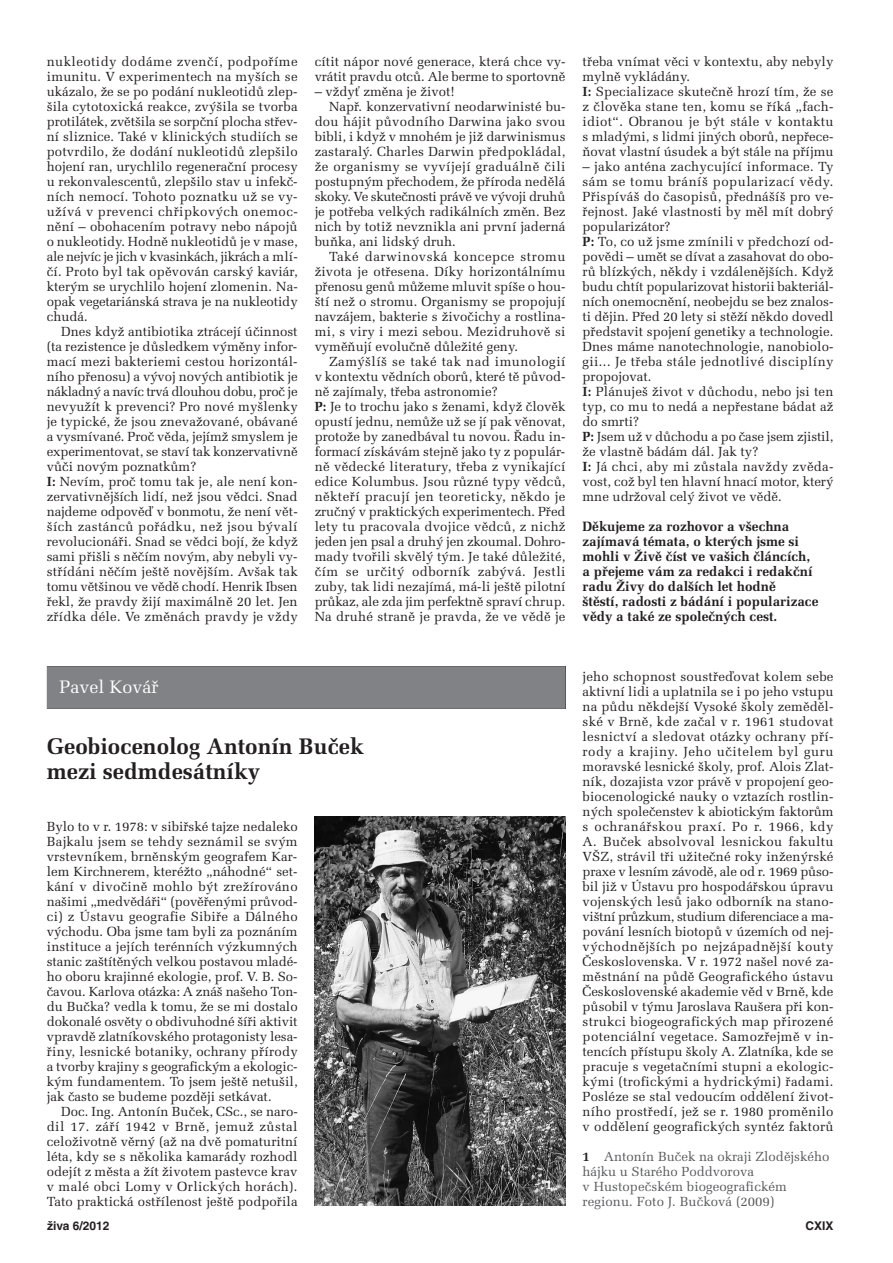
<style>
.page{position:relative;width:893px;height:1263px;background:#fff}
.page>*{position:absolute;margin:0;border:0;box-sizing:border-box;transform-origin:0 0}
.t1{font:700 22.5px/25.5px "Melior CE";color:#231f20}
.t2{font:18px "Melior CE";color:#fff}
.t3{font:700 13.5px/15px "Melior CE";color:#231f20}
.t4{font:700 13.5px "Melior CE";color:#fff}
.t5{font:13.2px/15px "Melior CE";color:#231f20;text-align:justify}
.t6{font:13.2px "Melior CE";letter-spacing:.03em;color:#231f20}
.t7{font:13.2px/15px "Melior CE";color:#57585a}
.t8{font:13.2px "Melior CE";letter-spacing:.02em;color:#231f20}
.t9{font:13.2px "Melior CE";letter-spacing:-.02em;color:#231f20}
.t10{font:13.2px "Melior CE";letter-spacing:.04em;color:#231f20}
.t11{font:700 12px "Helvetica CE";color:#231f20}
.s1{font-weight:700}
.s2{font-weight:700;color:#231f20}
</style>
<div class="page">
<div style="left:47px;top:666px;width:519px;height:43px;background:#808285"></div>
<img style="left:315px;top:817px;width:251px;height:388px">
<p class="t5" style="left:47px;top:56px;width:253px">nukleotidy dodáme zvenčí, podpoříme imunitu. V experimentech na myších se ukázalo, že se po podání nukleotidů zlep&shy;šila cytotoxická reakce, zvýšila se tvorba protilátek, zvětšila se sorpční plocha střev&shy;ní sliznice. Také v klinických studiích se potvrdilo, že dodání nukleotidů zlepšilo hojení ran, urychlilo regenerační procesy u rekonvalescentů, zlepšilo stav u infekč&shy;ních nemocí. Tohoto poznatku už se vy&shy;užívá v prevenci chřipkových onemoc&shy;nění – obohacením potravy nebo nápojů o nukleotidy. Hodně nukleotidů je v mase, ale nejvíc je jich v kvasinkách, jikrách a mlí&shy;čí. Proto byl tak opěvován carský kaviár, kterým se urychlilo hojení zlomenin. Na&shy;opak vegetariánská strava je na nukleotidy chudá.</p>
<p class="t5" style="left:47px;top:326px;width:253px;text-align:left;text-indent:14px">Dnes když antibiotika ztrácejí účinnost (ta rezistence je důsledkem výměny infor&shy;mací mezi bakteriemi cestou horizontál&shy;ního přenosu) a vývoj nových antibiotik je nákladný a navíc trvá dlouhou dobu, proč je nevyužít k prevenci? Pro nové myšlenky je typické, že jsou znevažované, obávané a vysmívané. Proč věda, jejímž smyslem je experimentovat, se staví tak konzervativně vůči novým poznatkům?<br><span class="s1">I:</span> Nevím, proč tomu tak je, ale není kon&shy;zervativnějších lidí, než jsou vědci. Snad najdeme odpověď v bonmotu, že není vět&shy;ších zastánců pořádku, než jsou bývalí revolucionáři. Snad se vědci bojí, že když sami přišli s něčím novým, aby nebyli vy&shy;střídáni něčím ještě novějším. Avšak tak tomu většinou ve vědě chodí. Henrik Ibsen řekl, že pravdy žijí maximálně 20 let. Jen zřídka déle. Ve změnách pravdy je vždy</p>
<p class="t5" style="left:315px;top:56px;width:252px">cítit nápor nové generace, která chce vy&shy;vrátit pravdu otců. Ale berme to sportovně</p>
<p class="t5" style="left:315px;top:86px;width:142px">– vždyť změna je život!</p>
<p class="t5" style="left:329px;top:101px;width:238px">Např. konzervativní neodarwinisté bu-</p>
<p class="t8" style="left:315px;top:117px;width:252px">dou hájit původního Darwina jako svou</p>
<p class="t5" style="left:315px;top:131px;width:252px">bibli, i když v mnohém je již darwinismus</p>
<p class="t5" style="left:315px;top:146px;width:252px">zastaralý. Charles Darwin předpokládal,</p>
<p class="t6" style="left:315px;top:162px;width:252px">že organismy se vyvíjejí graduálně čili</p>
<p class="t5" style="left:315px;top:176px;width:252px">postupným přechodem, že příroda nedělá</p>
<p class="t9" style="left:315px;top:192px;width:252px">skoky. Ve skutečnosti právě ve vývoji druhů</p>
<p class="t5" style="left:315px;top:206px;width:252px">je potřeba velkých radikálních změn. Bez</p>
<p class="t5" style="left:315px;top:221px;width:252px">nich by totiž nevznikla ani první jaderná</p>
<p class="t5" style="left:315px;top:236px;width:143px">buňka, ani lidský druh.</p>
<p class="t10" style="left:329px;top:252px;width:238px">Také darwinovská koncepce stromu</p>
<p class="t5" style="left:315px;top:266px;width:252px">života je otřesena. Díky horizontálnímu</p>
<p class="t5" style="left:315px;top:281px;width:252px">přenosu genů můžeme mluvit spíše o hou-</p>
<p class="t5" style="left:315px;top:296px;width:252px">ští než o stromu. Organismy se propojují</p>
<p class="t5" style="left:315px;top:311px;width:252px">navzájem, bakterie s živočichy a rostlina-</p>
<p class="t8" style="left:315px;top:327px;width:252px">mi, s viry i mezi sebou. Mezidruhově si</p>
<p class="t5" style="left:315px;top:341px;width:205px">vyměňují evolučně důležité geny.</p>
<p class="t6" style="left:329px;top:357px;width:238px">Zamýšlíš se také tak nad imunologií</p>
<p class="t5" style="left:315px;top:371px;width:252px">v kontextu vědních oborů, které tě původ-</p>
<p class="t5" style="left:315px;top:386px;width:184px">ně zajímaly, třeba astronomie?</p>
<p class="t5" style="left:315px;top:401px;width:252px"><span class="s1">P:</span> Je to trochu jako s ženami, když člověk</p>
<p class="t5" style="left:315px;top:416px;width:252px">opustí jednu, nemůže už se jí pak věnovat,</p>
<p class="t5" style="left:315px;top:431px;width:252px">protože by zanedbával tu novou. Řadu in-</p>
<p class="t5" style="left:315px;top:446px;width:252px">formací získávám stejně jako ty z populár-</p>
<p class="t8" style="left:315px;top:462px;width:252px">ně vědecké literatury, třeba z vynikající</p>
<p class="t5" style="left:315px;top:476px;width:252px">edice Kolumbus. Jsou různé typy vědců,</p>
<p class="t6" style="left:315px;top:492px;width:252px">někteří pracují jen teoreticky, někdo je</p>
<p class="t5" style="left:315px;top:506px;width:252px">zručný v praktických experimentech. Před</p>
<p class="t5" style="left:315px;top:521px;width:252px">lety tu pracovala dvojice vědců, z nichž</p>
<p class="t5" style="left:315px;top:536px;width:252px">jeden jen psal a druhý jen zkoumal. Dohro-</p>
<p class="t5" style="left:315px;top:551px;width:252px">mady tvořili skvělý tým. Je také důležité,</p>
<p class="t6" style="left:315px;top:567px;width:252px">čím se určitý odborník zabývá. Jestli</p>
<p class="t5" style="left:315px;top:581px;width:252px">zuby, tak lidi nezajímá, má-li ještě pilotní</p>
<p class="t5" style="left:315px;top:596px;width:252px">průkaz, ale zda jim perfektně spraví chrup.</p>
<p class="t5" style="left:315px;top:611px;width:252px">Na druhé straně je pravda, že ve vědě je</p>
<p class="t5" style="left:583px;top:56px;width:252px;text-align:left">třeba vnímat věci v kontextu, aby nebyly mylně vykládány.<br><span class="s1">I:</span> Specializace skutečně hrozí tím, že se z člověka stane ten, komu se říká „fach&shy;idiot“. Obranou je být stále v kontaktu s mladými, s lidmi jiných oborů, nepřece&shy;ňovat vlastní úsudek a být stále na příjmu</p>
<p class="t5" style="left:583px;top:161px;width:253px;text-align:left">– jako anténa zachycující informace. Ty sám se tomu bráníš popularizací vědy.<br>Přispíváš do časopisů, přednášíš pro ve&shy;řejnost. Jaké vlastnosti by měl mít dobrý popularizátor?<br><span class="s1">P:</span> To, co už jsme zmínili v předchozí od&shy;povědi – umět se dívat a zasahovat do obo&shy;rů blízkých, někdy i vzdálenějších. Když budu chtít popularizovat historii bakteriál&shy;ních onemocnění, neobejdu se bez znalos&shy;ti dějin. Před 20 lety si stěží někdo dovedl představit spojení genetiky a technologie.<br>Dnes máme nanotechnologie, nanobiolo&shy;gii... Je třeba stále jednotlivé disciplíny propojovat.<br><span class="s1">I:</span> Plánuješ život v důchodu, nebo jsi ten typ, co mu to nedá a nepřestane bádat až do smrti?<br><span class="s1">P:</span> Jsem už v důchodu a po čase jsem zjistil, že vlastně bádám dál. Jak ty?<br><span class="s1">I:</span> Já chci, aby mi zůstala navždy zvěda&shy;vost, což byl ten hlavní hnací motor, který mne udržoval celý život ve vědě.</p>
<p class="t3" style="left:583px;top:521px;width:237px">Děkujeme za rozhovor a všechna zajímavá témata, o kterých jsme si mohli v Živě číst ve vašich článcích, a přejeme vám za redakci i redakční radu Živy do dalších let hodně<br>štěstí, radosti z bádání i popularizace vědy a také ze společných cest.</p>
<h2 class="t2" style="left:60px;top:681px;width:100px">Pavel Kovář</h2>
<h1 class="t1" style="left:47px;top:736px;width:319px">Geobiocenolog Antonín Buček mezi sedmdesátníky</h1>
<p class="t5" style="left:47px;top:821px;width:252px">Bylo to v r. 1978: v sibiřské tajze nedaleko Bajkalu jsem se tehdy seznámil se svým vrstevníkem, brněnským geografem Kar&shy;lem Kirchnerem, kteréžto „náhodné“ set&shy;kání v divočině mohlo být zrežírováno našimi „medvědáři“ (pověřenými průvod&shy;ci) z Ústavu geografie Sibiře a Dálného východu. Oba jsme tam byli za poznáním instituce a jejích terénních výzkumných stanic zaštítěných velkou postavou mladé&shy;ho oboru krajinné ekologie, prof. V. B. So&shy;čavou. Karlova otázka: A znáš našeho Ton&shy;du Bučka? vedla k tomu, že se mi dostalo dokonalé osvěty o obdivuhodné šíři aktivit vpravdě zlatníkovského protagonisty lesa&shy;řiny, lesnické botaniky, ochrany přírody a tvorby krajiny s geografickým a ekologic&shy;kým fundamentem. To jsem ještě netušil, jak často se budeme později setkávat.</p>
<p class="t5" style="left:47px;top:1106px;width:253px;text-indent:14px">Doc. Ing. Antonín Buček, CSc., se naro&shy;dil 17. září 1942 v Brně, jemuž zůstal celoživotně věrný (až na dvě pomaturitní léta, kdy se s několika kamarády rozhodl odejít z města a žít životem pastevce krav v malé obci Lomy v Orlických horách).<br>Tato praktická ostřílenost ještě podpořila</p>
<p class="t4" style="left:545px;top:1180px;width:9px">1</p>
<p class="t5" style="left:583px;top:671px;width:253px">jeho schopnost soustřeďovat kolem sebe aktivní lidi a uplatnila se i po jeho vstupu na půdu někdejší Vysoké školy zeměděl&shy;ské v Brně, kde začal v r. 1961 studovat lesnictví a sledovat otázky ochrany pří&shy;rody a krajiny. Jeho učitelem byl guru moravské lesnické školy, prof. Alois Zlat&shy;ník, dozajista vzor právě v propojení geo&shy;biocenologické nauky o vztazích rostlin&shy;ných společenstev k abiotickým faktorům s ochranářskou praxí. Po r. 1966, kdy A. Buček absolvoval lesnickou fakultu VŠZ, strávil tři užitečné roky inženýrské praxe v lesním závodě, ale od r. 1969 půso&shy;bil již v Ústavu pro hospodářskou úpravu vojenských lesů jako odborník na stano&shy;vištní průzkum, studium diferenciace a ma&shy;pování lesních biotopů v územích od nej&shy;východnějších po nejzápadnější kouty Československa. V r. 1972 našel nové za&shy;městnání na půdě Geografického ústavu Československé akademie věd v Brně, kde působil v týmu Jaroslava Raušera při kon&shy;strukci biogeografických map přirozené potenciální vegetace. Samozřejmě v in&shy;tencích přístupu školy A. Zlatníka, kde se pracuje s vegetačními stupni a ekologic&shy;kými (trofickými a hydrickými) řadami.<br>Posléze se stal vedoucím oddělení život&shy;ního prostředí, jež se r. 1980 proměnilo v oddělení geografických syntéz faktorů</p>
<p class="t7" style="left:583px;top:1151px;width:248px"><span class="s2">1</span> Antonín Buček na okraji Zlodějského hájku u Starého Poddvorova<br>v Hustopečském biogeografickém regionu. Foto J. Bučková (2009)</p>
<p class="t11" style="left:47px;top:1221px;width:64px">živa 6/2012</p>
<p class="t11" style="left:805px;top:1221px;width:29px">CXIX</p>
</div>
